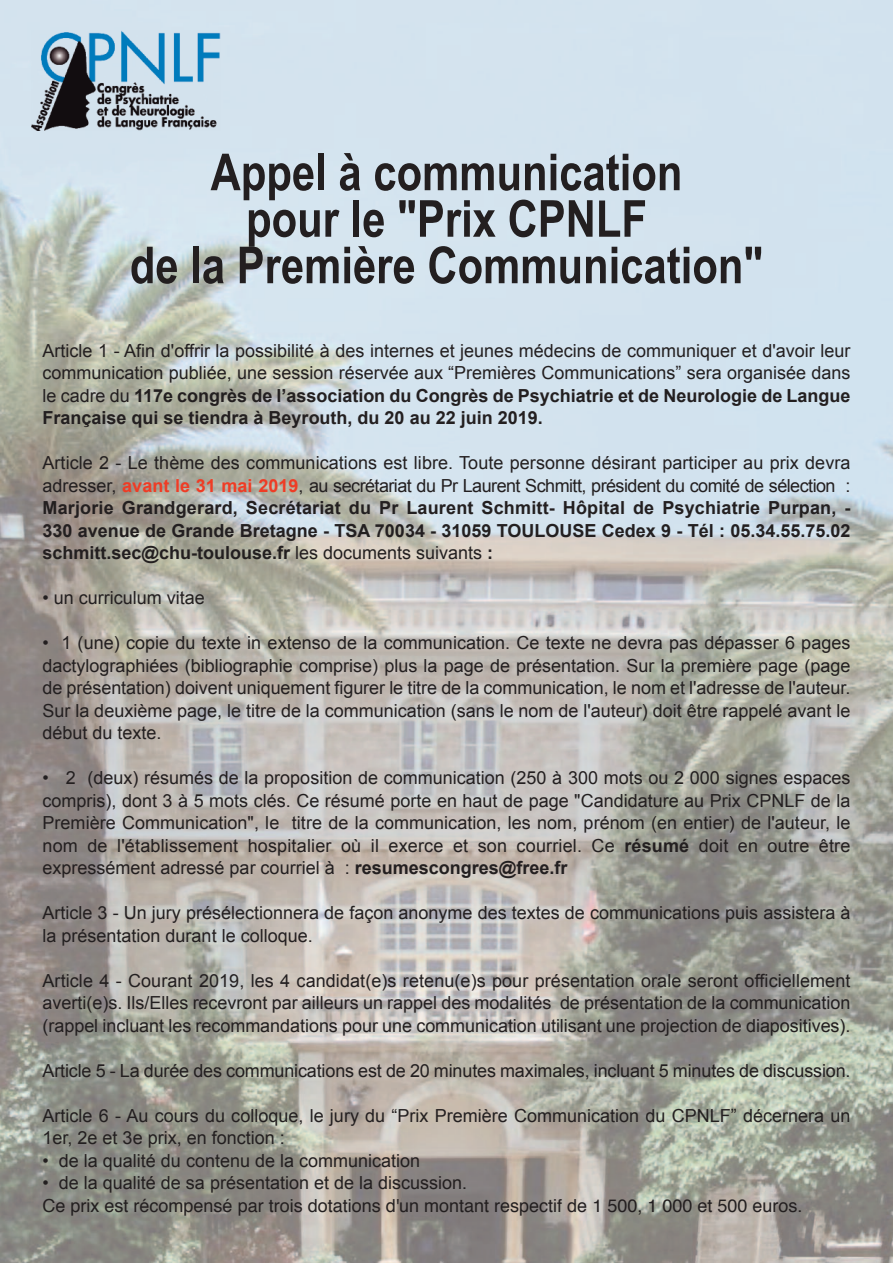
<style>
.page{position:relative;width:893px;height:1263px;background:#fff}
.page>*{position:absolute;margin:0;border:0;box-sizing:border-box;transform-origin:0 0}
.t1{font:700 51px/46.5px "Arial Narrow";color:#231f20;text-align:center}
.t2{font:18px/22.5px "Arial";color:#231f20;text-align:justify}
.t3{font:700 18px/22.5px "Arial";color:#231f20;text-align:justify}
.t4{font:18px "Helvetica";color:#231f20}
.s1{font-weight:700}
.s2{font-weight:400}
.s3{color:#ef3c25}
.s4{font-family:"Helvetica"}
</style>
<div class="page">
<img style="left:0;top:0;width:893px;height:1263px">
<img style="left:32px;top:30px;width:188px;height:100px">
<h1 class="t1" style="left:130px;top:148px;width:635px">Appel à communication<br>pour le "Prix CPNLF<br>de la Première Communication"</h1>
<p class="t2" style="left:43px;top:339px;width:809px">Article 1 - Afin d'offrir la possibilité à des internes et jeunes médecins de communiquer et d'avoir leur communication publiée, une session réservée aux “Premières Communications” sera organisée dans le cadre du <span class="s1">117e congrès de l’association du Congrès de Psychiatrie et de Neurologie de Langue Française qui se tiendra à Beyrouth, du 20 au 22 juin 2019.</span></p>
<p class="t3" style="left:43px;top:452px;width:809px"><span class="s2">Article 2 - Le thème des communications est libre. Toute personne désirant participer au prix devra adresser,</span> <span class="s3">avant le 31 mai 2019</span><span class="s2">, au secrétariat du Pr Laurent Schmitt, président du comité de sélection :<br></span>Marjorie Grandgerard, Secrétariat du Pr Laurent Schmitt- Hôpital de Psychiatrie Purpan, - 330 avenue de Grande Bretagne - TSA 70034 - 31059 TOULOUSE Cedex 9 - Tél : 05.34.55.75.02 schmitt.sec@chu-toulouse.fr <span class="s2">les documents suivants</span> :</p>
<p class="t2" style="left:43px;top:587px;width:164px">• un curriculum vitae</p>
<p class="t2" style="left:43px;top:632px;width:809px">• 1 (une) copie du texte in extenso de la communication. Ce texte ne devra pas dépasser 6 pages dactylographiées (bibliographie comprise) plus la page de présentation. Sur la première page (page de présentation) doivent uniquement figurer le titre de la communication, le nom et l'adresse de l'auteur.<br>Sur la deuxième page, le titre de la communication (sans le nom de l'auteur) doit être rappelé avant le début du texte.</p>
<p class="t2" style="left:43px;top:767px;width:809px">• 2 (deux) résumés de la proposition de communication (250 à 300 mots ou 2 000 signes espaces compris), dont 3 à 5 mots clés. Ce résumé porte en haut de page "Candidature au Prix CPNLF de la Première Communication", le titre de la communication, les nom, prénom (en entier) de l'auteur, le nom de l'établissement hospitalier où il exerce et son courriel. Ce <span class="s1">résumé</span> doit en outre être expressément adressé par courriel à : <span class="s1">resumescongres@free.fr</span></p>
<p class="t2" style="left:43px;top:902px;width:809px">Article 3 - Un jury présélectionnera de façon anonyme des textes de communications puis assistera à la présentation durant le colloque.</p>
<p class="t2" style="left:43px;top:969px;width:809px">Article 4 - Courant 2019, les 4 candidat(e)s retenu(e)s pour présentation orale seront officiellement averti(e)s. Ils/Elles recevront par ailleurs un rappel des modalités de présentation de la communication (rappel incluant les recommandations pour une communication utilisant une projection de diapositives).</p>
<p class="t2" style="left:43px;top:1059px;width:809px">Article 5 - La durée des communications est de 20 minutes maximales, incluant 5 minutes de discussion.</p>
<p class="t2" style="left:43px;top:1104px;width:809px">Article 6 - Au cours du colloque, le jury du “Prix Première Communication du CPNLF” décernera un<br>1er, 2e et 3e prix, en fonction :</p>
<p class="t2" style="left:43px;top:1149px;width:379px">• de la qualité du contenu de la communication</p>
<p class="t2" style="left:43px;top:1172px;width:426px">• de la qualité de sa présentation et de la discussion<span class="s4">.</span></p>
<p class="t4" style="left:43px;top:1198px;width:761px">Ce prix est récompensé par trois dotations d'un montant respectif de 1 500, 1 000 et 500 euros.</p>
</div>
